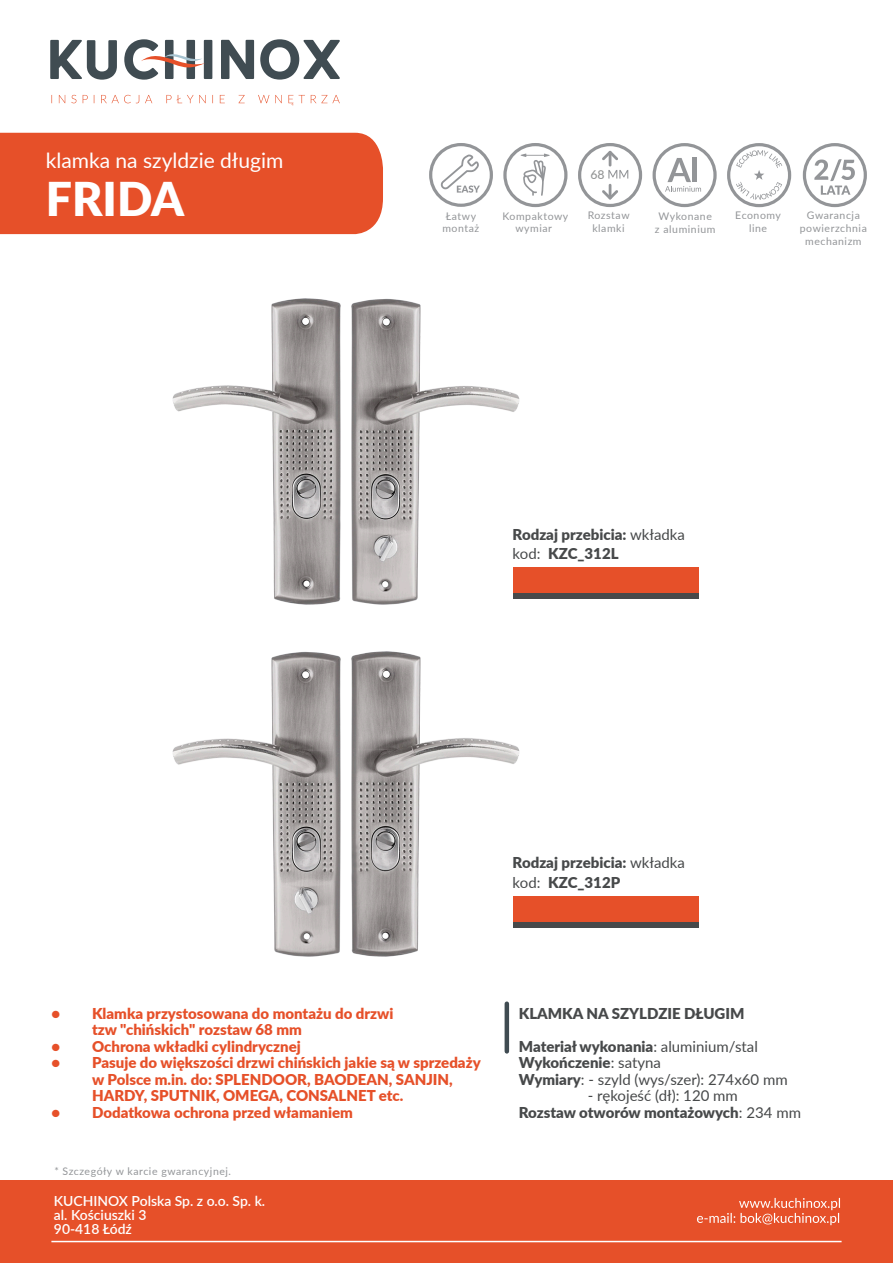
<style>
.page{position:relative;width:893px;height:1263px;background:#fff}
.page>*{position:absolute;margin:0;border:0;box-sizing:border-box;transform-origin:0 0}
.t1{font:900 46.5px "Lato";color:#fff}
.t2{font:21px "Lato";color:#fff}
.t3{font:900 15px/16.5px "Lato";color:#e65029}
.t4{font:15px/16.5px "Lato";color:#47494a}
.t5{font:900 15px/19.5px "Lato";color:#47494a}
.t6{font:600 13.95px/14px "Lato";color:#fff}
.t7{font:500 12.3px "Lato";color:#939595}
.t8{font:10.5px/12.6px "Lato";letter-spacing:.055em;color:#939598;text-align:center}
.s1{font-weight:400}
.s2{font-weight:900}
</style>
<div class="page">
<img style="left:172px;top:299px;width:348px;height:305px">
<div style="left:0;top:133px;width:383px;height:101px;background:#e65029"></div>
<div style="left:513px;top:592px;width:186px;height:7px;background:#47494a"></div>
<div style="left:513px;top:567px;width:186px;height:25px;background:#e65029"></div>
<img style="left:172px;top:651px;width:348px;height:306px">
<div style="left:513px;top:921px;width:186px;height:7px;background:#47494a"></div>
<div style="left:513px;top:896px;width:186px;height:25px;background:#e65029"></div>
<svg style="left:50px;top:39px;width:290px;height:41px"></svg>
<svg style="left:51px;top:95px;width:289px;height:10px"></svg>
<hr style="left:505px;top:1004px;width:4px;height:47px;background:#404c52">
<div style="left:0;top:1180px;width:893px;height:83px;background:#e65029"></div>
<svg style="left:697px;top:1198px;width:143px;height:27px"></svg>
<hr style="left:51px;top:1241px;width:791px;height:1px;background:#fff">
<svg style="left:503px;top:143px;width:64px;height:64px"></svg>
<svg style="left:652px;top:143px;width:65px;height:64px"></svg>
<svg style="left:429px;top:143px;width:64px;height:64px"></svg>
<svg style="left:803px;top:143px;width:64px;height:64px"></svg>
<svg style="left:578px;top:143px;width:64px;height:64px"></svg>
<svg style="left:727px;top:143px;width:64px;height:64px"></svg>
<h2 class="t2" style="left:46px;top:146px;width:239px">klamka na szyldzie długim</h2>
<h1 class="t1" style="left:46px;top:164px;width:140px">FRIDA</h1>
<p class="t7" style="left:590px;top:165px;width:16px">68</p>
<p class="t8" style="left:442px;top:209px;width:38px">Łatwy montaż</p>
<p class="t8" style="left:800px;top:209px;width:69px">Gwarancja powierzchnia mechanizm</p>
<p class="t8" style="left:588px;top:209px;width:43px">Rozstaw klamki</p>
<p class="t8" style="left:735px;top:209px;width:47px">Economy line</p>
<p class="t8" style="left:502px;top:209px;width:67px">Kompaktowy wymiar</p>
<p class="t8" style="left:655px;top:209px;width:62px">Wykonane z aluminium</p>
<p class="t5" style="left:513px;top:524px;width:174px">Rodzaj przebicia: <span class="s1">wkładka kod:</span> KZC_312L</p>
<p class="t5" style="left:513px;top:852px;width:174px">Rodzaj przebicia: <span class="s1">wkładka kod:</span> KZC_312P</p>
<p class="t3" style="left:92px;top:1004px;width:303px;text-indent:-41px">• Klamka przystosowana do montażu do drzwi tzw "chińskich" rozstaw 68 mm</p>
<p class="t3" style="left:51px;top:1037px;width:251px">• Ochrona wkładki cylindrycznej</p>
<p class="t3" style="left:92px;top:1054px;width:390px;text-indent:-41px">• Pasuje do większości drzwi chińskich jakie są w sprzedaży w Polsce m.in. do: SPLENDOOR, BAODEAN, SANJIN,<br>HARDY, SPUTNIK, OMEGA, CONSALNET etc.</p>
<p class="t3" style="left:51px;top:1103px;width:303px">• Dodatkowa ochrona przed włamaniem</p>
<p class="t8" style="left:54px;top:1164px;width:178px">* Szczegóły w karcie gwarancyjnej.</p>
<p class="t6" style="left:54px;top:1193px;width:213px">KUCHINOX Polska Sp. z o.o. Sp. k. al. Kościuszki 3<br>90-418 Łódź</p>
<p class="t5" style="left:519px;top:1003px;width:227px">KLAMKA NA SZYLDZIE DŁUGIM</p>
<p class="t4" style="left:519px;top:1037px;width:270px"><span class="s2">Materiał wykonania</span>: aluminium/stal<br><span class="s2">Wykończenie</span>: satyna<br><span class="s2">Wymiary</span>: - szyld (wys/szer): 274x60 mm</p>
<p class="t4" style="left:519px;top:1087px;width:284px;text-align:center">- rękojeść (dł): 120 mm<br><span class="s2">Rozstaw otworów montażowych</span>: 234 mm</p>
</div>
